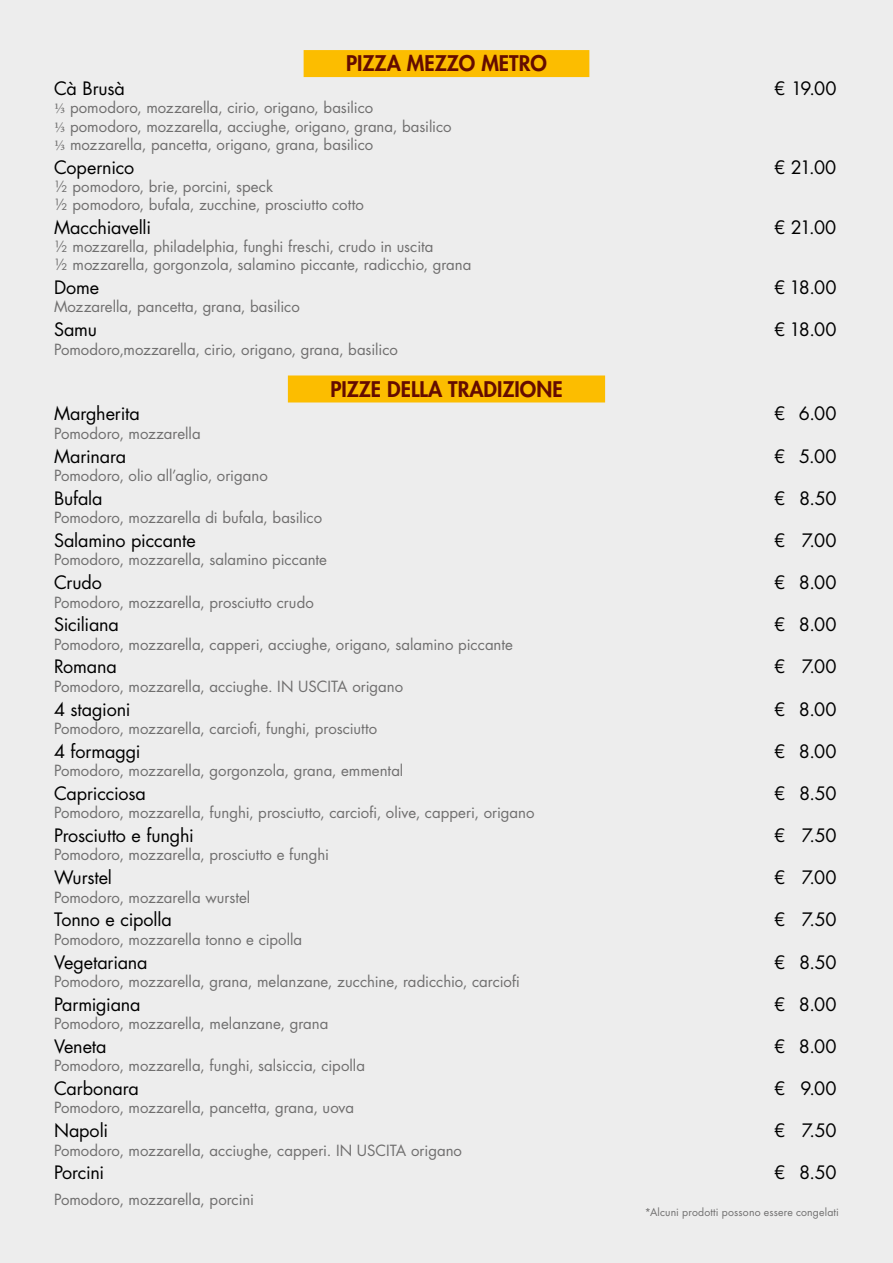
<style>
.page{position:relative;width:893px;height:1263px;background:#ededed}
.page>*{position:absolute;margin:0;border:0;box-sizing:border-box;transform-origin:0 0}
.t1{font:800 21px "Futura Std";color:#640c00}
.t2{font:18px "Futura Std";letter-spacing:-.01em;color:#000}
.t3{font:15px/18.1px "Futura Std";color:#706f6f}
.t4{font:10.5px "Futura Std";letter-spacing:.015em;color:#706f6f}
.s1{font-family:"Minion Pro"}
</style>
<div class="page">
<div style="left:304px;top:50px;width:285px;height:27px;background:#fcbd00"></div>
<div style="left:288px;top:375px;width:317px;height:27px;background:#fcbd00"></div>
<h1 class="t1" style="left:346px;top:50px;width:202px">PIZZA MEZZO METRO</h1>
<p class="t2" style="left:54px;top:77px;width:72px">Cà Brusà</p>
<p class="t2" style="left:774px;top:77px;width:64px">€ 19.00</p>
<p class="t3" style="left:54px;top:99px;width:399px"><span class="s1">⅓</span> pomodoro, mozzarella, cirio, origano, basilico<br><span class="s1">⅓</span> pomodoro, mozzarella, acciughe, origano, grana, basilico <span class="s1">⅓</span> mozzarella, pancetta, origano, grana, basilico</p>
<p class="t2" style="left:54px;top:156px;width:82px">Copernico</p>
<p class="t2" style="left:774px;top:156px;width:64px">€ 21.00</p>
<p class="t3" style="left:54px;top:178px;width:311px">½ pomodoro, brie, porcini, speck<br>½ pomodoro, bufala, zucchine, prosciutto cotto</p>
<p class="t2" style="left:54px;top:216px;width:99px">Macchiavelli</p>
<p class="t2" style="left:774px;top:216px;width:64px">€ 21.00</p>
<p class="t3" style="left:54px;top:238px;width:419px">½ mozzarella, philadelphia, funghi freschi, crudo in uscita<br>½ mozzarella, gorgonzola, salamino piccante, radicchio, grana</p>
<p class="t2" style="left:54px;top:276px;width:47px">Dome</p>
<p class="t2" style="left:774px;top:276px;width:64px">€ 18.00</p>
<p class="t3" style="left:54px;top:298px;width:247px">Mozzarella, pancetta, grana, basilico</p>
<p class="t2" style="left:54px;top:318px;width:45px">Samu</p>
<p class="t2" style="left:774px;top:318px;width:64px">€ 18.00</p>
<p class="t3" style="left:54px;top:340px;width:345px">Pomodoro,mozzarella, cirio, origano, grana, basilico</p>
<h1 class="t1" style="left:330px;top:376px;width:234px">PIZZE DELLA TRADIZIONE</h1>
<p class="t2" style="left:54px;top:402px;width:87px">Margherita</p>
<p class="t2" style="left:774px;top:402px;width:64px">€ 6.00</p>
<p class="t3" style="left:54px;top:424px;width:148px">Pomodoro, mozzarella</p>
<p class="t2" style="left:54px;top:444px;width:74px">Marinara</p>
<p class="t2" style="left:774px;top:444px;width:64px">€ 5.00</p>
<p class="t3" style="left:54px;top:467px;width:215px">Pomodoro, olio all’aglio, origano</p>
<p class="t2" style="left:54px;top:487px;width:50px">Bufala</p>
<p class="t2" style="left:774px;top:487px;width:64px">€ 8.50</p>
<p class="t3" style="left:54px;top:509px;width:270px">Pomodoro, mozzarella di bufala, basilico</p>
<p class="t2" style="left:54px;top:529px;width:143px">Salamino piccante</p>
<p class="t2" style="left:774px;top:529px;width:64px">€ 7.00</p>
<p class="t3" style="left:54px;top:551px;width:275px">Pomodoro, mozzarella, salamino piccante</p>
<p class="t2" style="left:54px;top:571px;width:49px">Crudo</p>
<p class="t2" style="left:774px;top:571px;width:64px">€ 8.00</p>
<p class="t3" style="left:54px;top:593px;width:261px">Pomodoro, mozzarella, prosciutto crudo</p>
<p class="t2" style="left:54px;top:613px;width:66px">Siciliana</p>
<p class="t2" style="left:774px;top:613px;width:64px">€ 8.00</p>
<p class="t3" style="left:54px;top:635px;width:460px">Pomodoro, mozzarella, capperi, acciughe, origano, salamino piccante</p>
<p class="t2" style="left:54px;top:655px;width:64px">Romana</p>
<p class="t2" style="left:774px;top:655px;width:64px">€ 7.00</p>
<p class="t3" style="left:54px;top:677px;width:351px">Pomodoro, mozzarella, acciughe. IN USCITA origano</p>
<p class="t2" style="left:54px;top:697px;width:78px">4 stagioni</p>
<p class="t2" style="left:774px;top:697px;width:64px">€ 8.00</p>
<p class="t3" style="left:54px;top:720px;width:325px">Pomodoro, mozzarella, carciofi, funghi, prosciutto</p>
<p class="t2" style="left:54px;top:740px;width:88px">4 formaggi</p>
<p class="t2" style="left:774px;top:740px;width:64px">€ 8.00</p>
<p class="t3" style="left:54px;top:762px;width:351px">Pomodoro, mozzarella, gorgonzola, grana, emmental</p>
<p class="t2" style="left:54px;top:782px;width:93px">Capricciosa</p>
<p class="t2" style="left:774px;top:782px;width:64px">€ 8.50</p>
<p class="t3" style="left:54px;top:804px;width:482px">Pomodoro, mozzarella, funghi, prosciutto, carciofi, olive, capperi, origano</p>
<p class="t2" style="left:54px;top:824px;width:141px">Prosciutto e funghi</p>
<p class="t2" style="left:774px;top:824px;width:64px">€ 7.50</p>
<p class="t3" style="left:54px;top:846px;width:277px">Pomodoro, mozzarella, prosciutto e funghi</p>
<p class="t2" style="left:54px;top:866px;width:60px">Wurstel</p>
<p class="t2" style="left:774px;top:866px;width:64px">€ 7.00</p>
<p class="t3" style="left:54px;top:888px;width:198px">Pomodoro, mozzarella wurstel</p>
<p class="t2" style="left:54px;top:908px;width:119px">Tonno e cipolla</p>
<p class="t2" style="left:774px;top:908px;width:64px">€ 7.50</p>
<p class="t3" style="left:54px;top:930px;width:250px">Pomodoro, mozzarella tonno e cipolla</p>
<p class="t2" style="left:54px;top:950px;width:95px">Vegetariana</p>
<p class="t2" style="left:774px;top:950px;width:64px">€ 8.50</p>
<p class="t3" style="left:54px;top:972px;width:467px">Pomodoro, mozzarella, grana, melanzane, zucchine, radicchio, carciofi</p>
<p class="t2" style="left:54px;top:992px;width:88px">Parmigiana</p>
<p class="t2" style="left:774px;top:992px;width:64px">€ 8.00</p>
<p class="t3" style="left:54px;top:1015px;width:276px">Pomodoro, mozzarella, melanzane, grana</p>
<p class="t2" style="left:54px;top:1035px;width:54px">Veneta</p>
<p class="t2" style="left:774px;top:1035px;width:64px">€ 8.00</p>
<p class="t3" style="left:54px;top:1057px;width:313px">Pomodoro, mozzarella, funghi, salsiccia, cipolla</p>
<p class="t2" style="left:54px;top:1077px;width:86px">Carbonara</p>
<p class="t2" style="left:774px;top:1077px;width:64px">€ 9.00</p>
<p class="t3" style="left:54px;top:1099px;width:301px">Pomodoro, mozzarella, pancetta, grana, uova</p>
<p class="t2" style="left:54px;top:1119px;width:56px">Napoli</p>
<p class="t2" style="left:774px;top:1119px;width:64px">€ 7.50</p>
<p class="t3" style="left:54px;top:1141px;width:409px">Pomodoro, mozzarella, acciughe, capperi. IN USCITA origano</p>
<p class="t2" style="left:54px;top:1161px;width:52px">Porcini</p>
<p class="t2" style="left:774px;top:1161px;width:64px">€ 8.50</p>
<p class="t3" style="left:54px;top:1190px;width:202px">Pomodoro, mozzarella, porcini</p>
<p class="t4" style="left:645px;top:1206px;width:196px">*Alcuni prodotti possono essere congelati</p>
</div>
